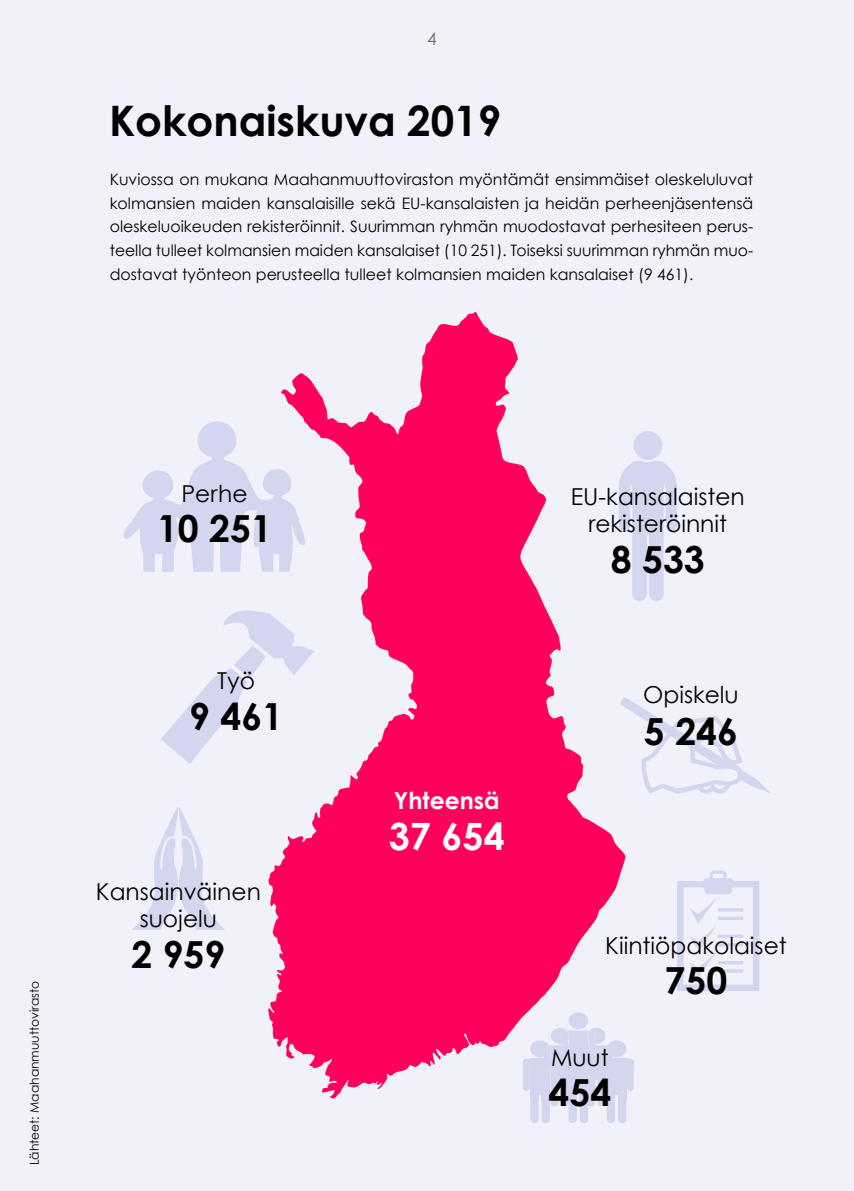
<style>
.page{position:relative;width:854px;height:1191px;background:#fff}
.page>*{position:absolute;margin:0;border:0;box-sizing:border-box;transform-origin:0 0}
.t1{font:700 42px "Century Gothic";color:#000}
.t2{font:700 37.62px "Century Gothic";color:#fff}
.t3{font:700 37.27px "Century Gothic";color:#000}
.t4{font:700 23.45px "Century Gothic";color:#fff}
.t5{font:23.28px/27.3px "Century Gothic";color:#000;text-align:center}
.t6{font:17.5px "Century Gothic";color:#706f6f}
.t7{font:15.75px/23.6px "Century Gothic";color:#000;text-align:justify}
.t8{font:12.25px "Century Gothic";color:#000}
</style>
<div class="page">
<div style="left:0;top:0;width:853px;height:1191px;background:#f1f1fa"></div>
<svg style="left:268px;top:312px;width:357px;height:786px;fill:#ff005d"></svg>
<svg style="left:124px;top:421px;width:183px;height:151px"></svg>
<svg style="left:133px;top:807px;width:91px;height:122px"></svg>
<svg style="left:677px;top:870px;width:82px;height:121px"></svg>
<svg style="left:161px;top:607px;width:153px;height:157px"></svg>
<div style="left:568px;top:1012px;width:20px;height:17px;background:#d4d6f0;border-radius:50%"></div>
<svg style="left:543px;top:1027px;width:69px;height:79px"></svg>
<div style="left:530px;top:1040px;width:19px;height:17px;background:#d4d6f0;border-radius:50%"></div>
<div style="left:530px;top:1088px;width:8px;height:35px;background:#d4d6f0;border-radius:4px"></div>
<div style="left:541px;top:1088px;width:8px;height:35px;background:#d4d6f0;border-radius:4px"></div>
<div style="left:523px;top:1058px;width:34px;height:8px;background:#d4d6f0;border-radius:4px"></div>
<div style="left:530px;top:1058px;width:19px;height:37px;background:#d4d6f0"></div>
<div style="left:550px;top:1058px;width:7px;height:32px;background:#d4d6f0;border-radius:3px"></div>
<div style="left:522px;top:1058px;width:7px;height:32px;background:#d4d6f0;border-radius:3px"></div>
<div style="left:568px;top:1040px;width:20px;height:17px;background:#d4d6f0;border-radius:50%"></div>
<div style="left:568px;top:1088px;width:8px;height:35px;background:#d4d6f0;border-radius:4px"></div>
<div style="left:579px;top:1088px;width:9px;height:35px;background:#d4d6f0;border-radius:4px"></div>
<div style="left:561px;top:1058px;width:34px;height:8px;background:#d4d6f0;border-radius:4px"></div>
<div style="left:568px;top:1058px;width:20px;height:37px;background:#d4d6f0"></div>
<div style="left:588px;top:1058px;width:7px;height:32px;background:#d4d6f0;border-radius:3px"></div>
<div style="left:561px;top:1058px;width:6px;height:32px;background:#d4d6f0;border-radius:3px"></div>
<div style="left:606px;top:1040px;width:20px;height:17px;background:#d4d6f0;border-radius:50%"></div>
<div style="left:606px;top:1088px;width:9px;height:35px;background:#d4d6f0;border-radius:4px"></div>
<div style="left:617px;top:1088px;width:9px;height:35px;background:#d4d6f0;border-radius:4px"></div>
<div style="left:599px;top:1058px;width:34px;height:8px;background:#d4d6f0;border-radius:4px"></div>
<div style="left:606px;top:1058px;width:20px;height:37px;background:#d4d6f0"></div>
<div style="left:626px;top:1058px;width:7px;height:32px;background:#d4d6f0;border-radius:3px"></div>
<div style="left:599px;top:1058px;width:7px;height:32px;background:#d4d6f0;border-radius:3px"></div>
<svg style="left:620px;top:697px;width:150px;height:96px"></svg>
<div style="left:633px;top:431px;width:29px;height:29px;background:#d4d6f0;border-radius:50%"></div>
<svg style="left:618px;top:460px;width:58px;height:141px"></svg>
<p class="t6" style="left:427px;top:28px;width:11px">4</p>
<h1 class="t1" style="left:109px;top:94px;width:393px">Kokonaiskuva 2019</h1>
<p class="t7" style="left:110px;top:167px;width:644px">Kuviossa on mukana Maahanmuuttoviraston myöntämät ensimmäiset oleskeluluvat kolmansien maiden kansalaisille sekä EU-kansalaisten ja heidän perheenjäsentensä oleskeluoikeuden rekisteröinnit. Suurimman ryhmän muodostavat perhesiteen perus&shy;teella tulleet kolmansien maiden kansalaiset (10 251). Toiseksi suurimman ryhmän muo&shy;dostavat työnteon perusteella tulleet kolmansien maiden kansalaiset (9 461).</p>
<p class="t8" style="left:27px;top:1165px;width:186px;rotate:-90deg">Lähteet: Maahanmuuttovirasto</p>
<h3 class="t5" style="left:181px;top:479px;width:68px">Perhe</h3>
<h3 class="t3" style="left:157px;top:505px;width:116px">10 251</h3>
<h3 class="t5" style="left:217px;top:667px;width:39px">Työ</h3>
<h3 class="t3" style="left:189px;top:692px;width:95px">9 461</h3>
<h3 class="t4" style="left:394px;top:785px;width:107px">Yhteensä</h3>
<h2 class="t2" style="left:389px;top:812px;width:117px">37 654</h2>
<h3 class="t5" style="left:570px;top:482px;width:175px">EU-kansalaisten rekisteröinnit</h3>
<h3 class="t3" style="left:610px;top:535px;width:95px">8 533</h3>
<h3 class="t5" style="left:643px;top:680px;width:97px">Opiskelu</h3>
<h3 class="t3" style="left:643px;top:707px;width:95px">5 246</h3>
<h3 class="t5" style="left:96px;top:877px;width:166px">Kansainväinen suojelu</h3>
<h3 class="t3" style="left:131px;top:930px;width:95px">2 959</h3>
<h3 class="t5" style="left:605px;top:931px;width:183px">Kiintiöpakolaiset</h3>
<h3 class="t3" style="left:664px;top:957px;width:64px">750</h3>
<h3 class="t5" style="left:551px;top:1043px;width:59px">Muut</h3>
<h3 class="t3" style="left:548px;top:1069px;width:64px">454</h3>
</div>
